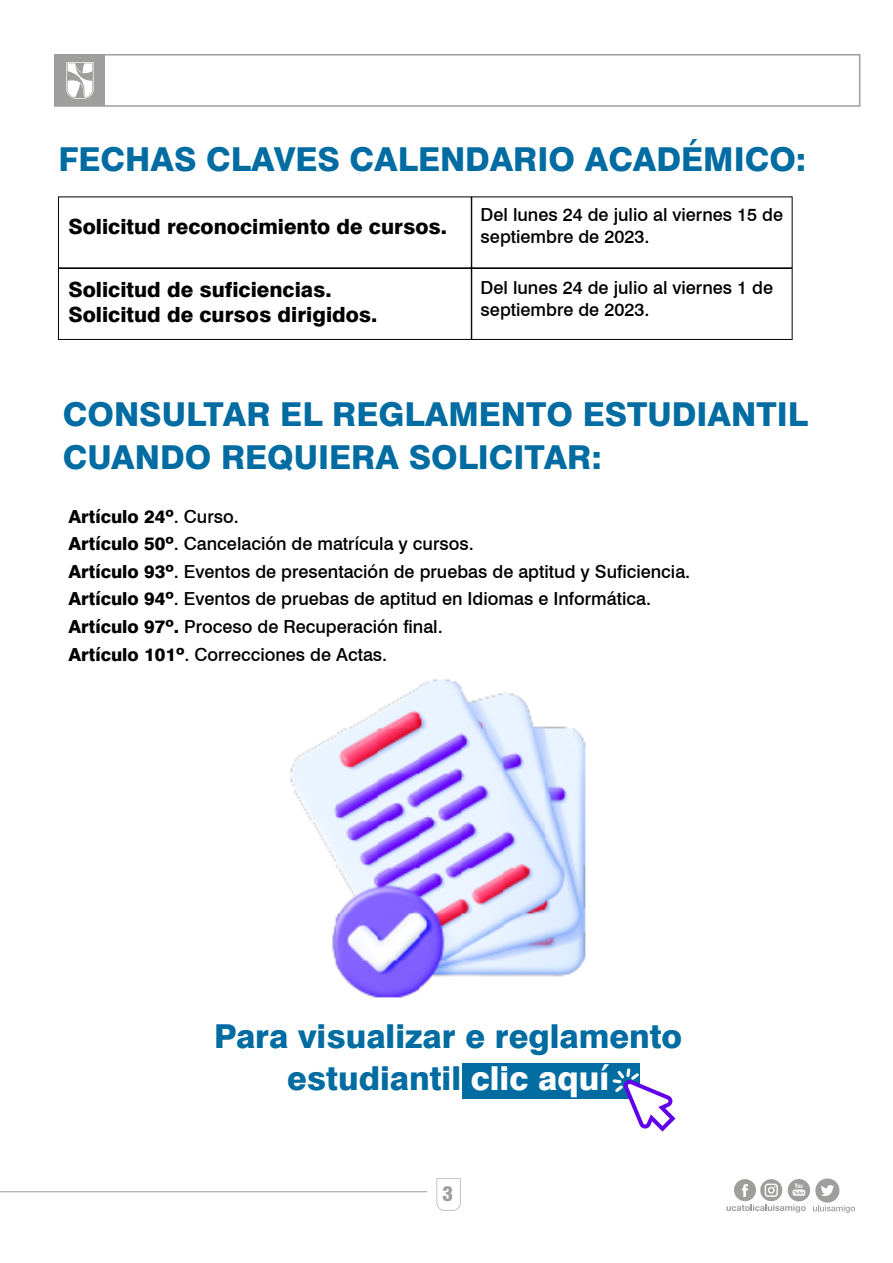
<style>
.page{position:relative;width:893px;height:1263px;background:#fff}
.page>*{position:absolute;margin:0;border:0;box-sizing:border-box;transform-origin:0 0}
.t1{font:800 33px/42.6px "Swiss 721 BT";color:#006ca2}
.t2{font:800 21px/25.2px "Swiss 721 BT";color:#000}
.t3{font:700 21px "Helvetica Con BQ";color:#9e9e9c}
.t4{font:500 18px/27.6px "Swiss 721 BT";color:#000}
.s1{font-weight:800}
.s2{color:#fff}
</style>
<div class="page">
<svg style="left:726px;top:1178px;width:129px;height:35px"></svg>
<svg style="left:437px;top:1178px;width:24px;height:33px"></svg>
<div style="left:54px;top:54px;width:806px;height:53px;border:2px solid #9e9e9c"></div>
<div style="left:55px;top:55px;width:50px;height:51px;background:#9e9e9c"></div>
<svg style="left:66px;top:62px;width:28px;height:37px"></svg>
<hr style="left:0;top:1191px;width:427px;height:1px;background:#9e9e9c">
<div style="left:463px;top:1063px;width:177px;height:36px;background:#006ca2"></div>
<div style="left:58px;top:268px;width:414px;height:72px;border:1px solid #000"></div>
<div style="left:471px;top:268px;width:321px;height:72px;border:1px solid #000"></div>
<img style="left:290px;top:679px;width:296px;height:319px">
<svg style="left:612px;top:1068px;width:63px;height:63px"></svg>
<h1 class="t1" style="left:58px;top:138px;width:749px">FECHAS CLAVES CALENDARIO ACADÉMICO:</h1>
<p class="t2" style="left:68px;top:214px;width:380px">Solicitud reconocimiento de cursos.</p>
<p class="t4" style="left:481px;top:204px;width:304px;line-height:21.6px">Del lunes 24 de julio al viernes 15 de septiembre de 2023.</p>
<p class="t4" style="left:481px;top:277px;width:294px;line-height:21.6px">Del lunes 24 de julio al viernes 1 de septiembre de 2023.</p>
<p class="t2" style="left:68px;top:276px;width:310px">Solicitud de suficiencias.<br>Solicitud de cursos dirigidos.</p>
<h1 class="t1" style="left:63px;top:393px;width:746px">CONSULTAR EL REGLAMENTO ESTUDIANTIL<br>CUANDO REQUIERA SOLICITAR:</h1>
<p class="t4" style="left:68px;top:502px;width:623px"><span class="s1">Artículo 24º</span>. Curso.<br><span class="s1">Artículo 50º</span>. Cancelación de matrícula y cursos.<br><span class="s1">Artículo 93º</span>. Eventos de presentación de pruebas de aptitud y Suficiencia.<br><span class="s1">Artículo 94º</span>. Eventos de pruebas de aptitud en Idiomas e Informática.<br><span class="s1">Artículo 97º.</span> Proceso de Recuperación final.<br><span class="s1">Artículo 101º</span>. Correcciones de Actas.</p>
<h1 class="t1" style="left:214px;top:1014px;width:470px;text-align:center">Para visualizar e reglamento estudiantil <span class="s2">clic aquí</span></h1>
<p class="t3" style="left:443px;top:1182px;width:12px">3</p>
</div>
